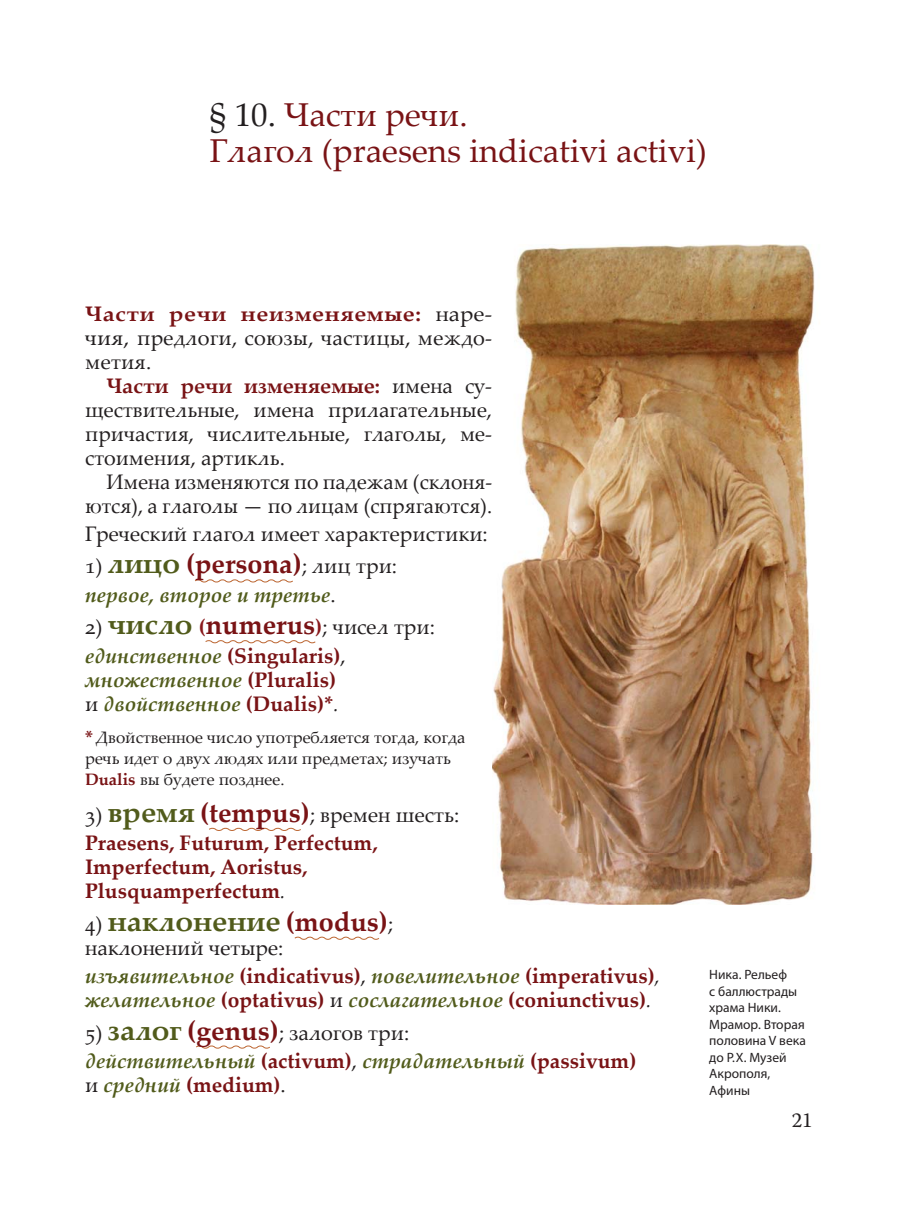
<style>
.page{position:relative;width:915px;height:1217px;background:#fff}
.page>*{position:absolute;margin:0;border:0;box-sizing:border-box;transform-origin:0 0}
.t1{font:33px/36px "Palatino Linotype";color:#791315}
.t2{font:700 28.5px "Palatino Linotype";color:#515b1b}
.t3{font:italic 700 21px/28.2px "Palatino Linotype";color:#515b1b}
.t4{font:21px/24px "Palatino Linotype";color:#231f20}
.t5{font:700 21px/28.2px "Palatino Linotype";color:#791315}
.t6{font:21px/24px "Palatino Linotype";color:#231f20;text-align:justify;scale:1.06 1}
.t7{font:21px "Warnock Pro";color:#231f20}
.t8{font:16.5px/21px "Palatino Linotype";color:#231f20}
.t9{font:13.5px/16.5px "Myriad Pro";color:#231f20}
.s1{color:#231f20}
.s2{font-weight:700;color:#791315}
.s3{font-weight:400;font-style:normal;color:#231f20}
.s4{font-style:normal;font-size:28.5px}
.s5{font-style:normal;font-size:27px;color:#791315}
.s6{font-weight:700;font-size:28.5px;color:#515b1b}
.s7{font-weight:700;color:#89191c}
.s8{font-weight:700;font-size:27px;color:#791315}
.s9{font-weight:700;font-style:italic;color:#515b1b}
.s10{font-style:normal;color:#791315}
.s11{font-weight:400;color:#231f20}
.s12{font-family:"Myriad Pro";font-weight:600;font-size:18px;color:#791315}
.s13{font-size:28.5px;color:#515b1b}
.s14{font-size:27px}
.s15{font-weight:400;font-style:italic;color:#231f20}
.s16{font-weight:400;font-size:21px;color:#231f20}
.s17{font-size:27px;color:#791315}
.s18{font-style:italic;color:#515b1b}
</style>
<div class="page">
<svg style="left:195px;top:579px;width:98px;height:4px"></svg>
<svg style="left:205px;top:640px;width:111px;height:4px"></svg>
<svg style="left:209px;top:827px;width:92px;height:4px"></svg>
<svg style="left:294px;top:936px;width:86px;height:4px"></svg>
<svg style="left:196px;top:1045px;width:74px;height:4px"></svg>
<img style="left:492px;top:244px;width:323px;height:660px">
<h1 class="t1" style="left:210px;top:96px;width:498px"><span class="s1">§ 10.</span> Части речи.<br>Глагол (praesens indicativi activi)</h1>
<p class="t6" style="left:85px;top:301px;width:385px"><span class="s2">Части речи неизменяемые:</span> наре&shy;чия, предлоги, союзы, частицы, междо&shy;метия.</p>
<p class="t4" style="left:85px;top:373px;width:408px;text-align:justify;text-indent:21px"><span class="s2">Части речи изменяемые:</span> имена су&shy;ществительные, имена прилагательные, причастия, числительные, глаголы, ме&shy;стоимения, артикль.</p>
<p class="t4" style="left:85px;top:469px;width:408px;text-align:right">Имена изменяются по падежам (склоня&shy;ются), а глаголы — по лицам (спрягаются).</p>
<p class="t4" style="left:85px;top:521px;width:404px">Греческий глагол имеет характеристики:</p>
<p class="t3" style="left:85px;top:551px;width:313px"><span class="s3">1)</span> <span class="s4">лицо</span> <span class="s5">(persona)</span><span class="s3">; лиц три: </span>первое, второе и третье<span class="s3">.</span></p>
<p class="t4" style="left:85px;top:612px;width:351px;line-height:28.2px">2) <span class="s6">число</span> <span class="s7">(</span><span class="s8">numerus</span><span class="s7">)</span>; чисел три: <span class="s9">единственное</span> <span class="s2">(Singularis)</span>,</p>
<p class="t3" style="left:85px;top:666px;width:255px;line-height:24px">множественное <span class="s10">(Pluralis) </span><span class="s3">и</span> двойственное <span class="s10">(Dualis)*</span><span class="s11">.</span></p>
<p class="t8" style="left:85px;top:726px;width:381px"><span class="s12">*</span> Двойственное число употребляется тогда, когда речь идет о двух людях или предметах; изучать<br><span class="s2">Dualis</span> вы будете позднее.</p>
<p class="t5" style="left:85px;top:799px;width:375px"><span class="s11">3)</span> <span class="s13">время</span> <span class="s14">(tempus)</span><span class="s11">; времен шесть:<br></span>Praesens, Futurum, Perfectum,</p>
<p class="t5" style="left:85px;top:854px;width:224px;line-height:24px">Imperfectum, Aoristus,<br>Plusquamperfectum<span class="s15">.</span></p>
<h2 class="t2" style="left:85px;top:900px;width:309px"><span class="s16">4)</span> наклонение <span class="s17">(modus)</span><span class="s16">;</span></h2>
<p class="t3" style="left:85px;top:932px;width:576px"><span class="s3">наклонений четыре:<br></span>изъявительное <span class="s10">(indicativus)</span><span class="s3">,</span> повелительное <span class="s10">(imperativus)</span><span class="s11">,</span></p>
<p class="t3" style="left:85px;top:984px;width:567px">желательное <span class="s10">(optativus)</span> <span class="s3">и</span> сослагательное <span class="s10">(coniunctivus)</span><span class="s11">.</span></p>
<p class="t3" style="left:85px;top:1017px;width:552px"><span class="s3">5)</span> <span class="s4">залог</span> <span class="s5">(genus)</span><span class="s3">; залогов три:<br></span>действительный <span class="s10">(activum)</span><span class="s3">,</span> страдательный <span class="s10">(passivum)</span></p>
<p class="t5" style="left:85px;top:1069px;width:202px"><span class="s11">и</span> <span class="s18">средний</span> (medium)<span class="s11">.</span></p>
<p class="t9" style="left:709px;top:967px;width:98px">Ника. Рельеф<br>с баллюстрады храма Ники.<br>Мрамор. Вторая половина V века до Р. Х. Музей<br>Акрополя,<br>Афины</p>
<p class="t7" style="left:791px;top:1111px;width:23px">21</p>
</div>
